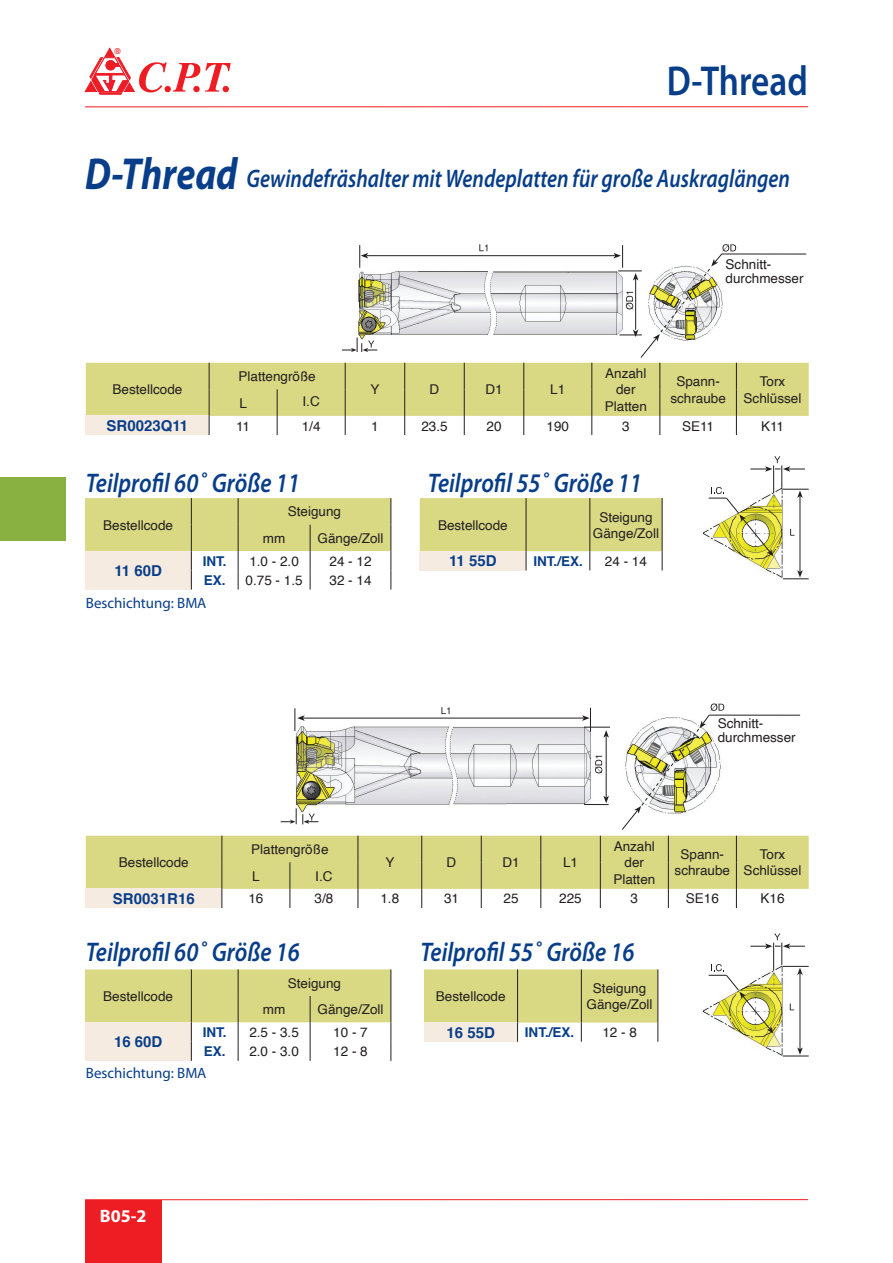
<style>
.page{position:relative;width:893px;height:1263px;background:#fff}
.page>*{position:absolute;margin:0;border:0;box-sizing:border-box;transform-origin:0 0}
.t1{font:600 42px "Myriad Pro";color:#083e89;scale:.84 1}
.t2{font:italic 600 27px "Myriad Pro";color:#083e89;scale:.86 1}
.t3{font:italic 600 25.5px "Myriad Pro";color:#083e89;scale:.82 1}
.t4{font:700 18px "Myriad Pro";color:#fff}
.t5{font:700 15px "Helvetica";color:#083e89}
.t6{font:15px "Myriad Pro";color:#083e89}
.t7{font:13.5px/16.2px "Helvetica";color:#231f20;text-align:center}
.t8{font:700 13.5px "Helvetica";color:#083e89}
.t9{font:500 11.25px "Win Soft Pro";color:#ee1d23}
.s1{font-weight:700;font-size:45px}
.s2{font-weight:700;color:#083e89}
</style>
<div class="page">
<hr style="left:85px;top:106px;width:723px;height:1px;background:#ee1d23">
<div style="left:85px;top:1200px;width:77px;height:63px;background:#ee1d23"></div>
<hr style="left:85px;top:1199px;width:723px;height:1px;background:#ee1d23">
<div style="left:0;top:477px;width:66px;height:63px;background:#88b141"></div>
<svg style="left:85px;top:48px;width:146px;height:46px"></svg>
<svg style="left:85px;top:498px;width:307px;height:91px"></svg>
<svg style="left:85px;top:969px;width:307px;height:92px"></svg>
<svg style="left:420px;top:498px;width:243px;height:72px"></svg>
<svg style="left:424px;top:969px;width:235px;height:73px"></svg>
<img style="left:702px;top:529px;width:92px;height:51px">
<hr style="left:800px;top:496px;width:1px;height:76px;background:#231f20">
<svg style="left:783px;top:570px;width:26px;height:9px"></svg>
<svg style="left:708px;top:456px;width:101px;height:100px"></svg>
<img style="left:702px;top:1007px;width:81px;height:50px">
<hr style="left:800px;top:973px;width:1px;height:76px;background:#231f20">
<svg style="left:783px;top:1047px;width:26px;height:10px"></svg>
<svg style="left:708px;top:933px;width:101px;height:100px"></svg>
<img style="left:294px;top:712px;width:315px;height:113px">
<svg style="left:595px;top:756px;width:7px;height:17px"></svg>
<svg style="left:441px;top:707px;width:8px;height:7px"></svg>
<hr style="left:303px;top:718px;width:281px;height:1px;background:#231f20">
<svg style="left:295px;top:708px;width:10px;height:23px"></svg>
<hr style="left:606px;top:736px;width:1px;height:62px;background:#231f20">
<svg style="left:582px;top:708px;width:28px;height:30px"></svg>
<svg style="left:584px;top:796px;width:25px;height:9px"></svg>
<svg style="left:281px;top:808px;width:16px;height:16px"></svg>
<svg style="left:303px;top:814px;width:15px;height:10px"></svg>
<svg style="left:622px;top:703px;width:179px;height:127px"></svg>
<svg style="left:86px;top:244px;width:723px;height:191px"></svg>
<svg style="left:86px;top:836px;width:723px;height:72px"></svg>
<p class="t9" style="left:114px;top:43px;width:8px">®</p>
<h1 class="t1" style="left:667px;top:54px;width:169px">D-Thread</h1>
<h3 class="t3" style="left:85px;top:162px;width:861px"><span class="s1">D-Thread</span> Gewindefräshalter mit Wendeplatten für große Auskraglängen</h3>
<p class="t7" style="left:113px;top:382px;width:71px">Bestellcode</p>
<p class="t7" style="left:238px;top:369px;width:79px">Plattengröße</p>
<p class="t7" style="left:239px;top:395px;width:9px">L</p>
<p class="t7" style="left:303px;top:393px;width:19px">I.C</p>
<p class="t7" style="left:370px;top:382px;width:11px">Y</p>
<p class="t7" style="left:430px;top:382px;width:11px">D</p>
<p class="t7" style="left:485px;top:382px;width:19px">D1</p>
<p class="t7" style="left:550px;top:382px;width:17px">L1</p>
<p class="t7" style="left:726px;top:258px;width:80px;line-height:13.5px;text-align:left">Schnitt&shy;durchmesser</p>
<p class="t7" style="left:605px;top:366px;width:44px">Anzahl der<br>Platten</p>
<p class="t7" style="left:670px;top:374px;width:57px">Spann&shy;schraube</p>
<p class="t7" style="left:744px;top:374px;width:59px">Torx<br>Schlüssel</p>
<p class="t5" style="left:107px;top:414px;width:83px">SR0023Q11</p>
<p class="t7" style="left:236px;top:418px;width:16px">11</p>
<p class="t7" style="left:302px;top:418px;width:20px">1/4</p>
<p class="t7" style="left:371px;top:418px;width:9px">1</p>
<p class="t7" style="left:421px;top:418px;width:28px">23.5</p>
<p class="t7" style="left:486px;top:418px;width:17px">20</p>
<p class="t7" style="left:546px;top:418px;width:24px">190</p>
<p class="t7" style="left:622px;top:418px;width:9px">3</p>
<p class="t7" style="left:682px;top:418px;width:34px">SE11</p>
<p class="t7" style="left:761px;top:418px;width:25px">K11</p>
<h2 class="t2" style="left:86px;top:465px;width:250px">Teilprofil 60˚ Größe 11</h2>
<p class="t7" style="left:103px;top:517px;width:71px">Bestellcode</p>
<p class="t5" style="left:114px;top:559px;width:49px">11 60D</p>
<p class="t7" style="left:288px;top:504px;width:55px">Steigung</p>
<p class="t7" style="left:263px;top:531px;width:24px">mm</p>
<p class="t7" style="left:317px;top:531px;width:68px">Gänge/Zoll</p>
<p class="t8" style="left:203px;top:550px;width:26px">INT.</p>
<p class="t7" style="left:249px;top:553px;width:51px">1.0 - 2.0</p>
<p class="t7" style="left:329px;top:553px;width:44px">24 - 12</p>
<p class="t7" style="left:204px;top:573px;width:100px"><span class="s2">EX.</span> 0.75 - 1.5</p>
<p class="t7" style="left:329px;top:573px;width:44px">32 - 14</p>
<p class="t6" style="left:86px;top:594px;width:122px">Beschichtung: BMA</p>
<h2 class="t2" style="left:428px;top:465px;width:250px">Teilprofil 55˚ Größe 11</h2>
<p class="t7" style="left:438px;top:517px;width:71px">Bestellcode</p>
<p class="t7" style="left:593px;top:509px;width:68px">Steigung<br>Gänge/Zoll</p>
<p class="t5" style="left:449px;top:549px;width:49px">11 55D</p>
<p class="t8" style="left:533px;top:550px;width:51px">INT./EX.</p>
<p class="t7" style="left:605px;top:553px;width:44px">24 - 14</p>
<p class="t7" style="left:718px;top:717px;width:80px;line-height:13.5px;text-align:left">Schnitt&shy;durchmesser</p>
<p class="t7" style="left:119px;top:855px;width:71px">Bestellcode</p>
<p class="t7" style="left:251px;top:842px;width:79px">Plattengröße</p>
<p class="t7" style="left:252px;top:868px;width:9px">L</p>
<p class="t7" style="left:315px;top:868px;width:19px">I.C</p>
<p class="t7" style="left:385px;top:855px;width:11px">Y</p>
<p class="t7" style="left:447px;top:855px;width:11px">D</p>
<p class="t7" style="left:502px;top:855px;width:19px">D1</p>
<p class="t7" style="left:563px;top:855px;width:17px">L1</p>
<p class="t7" style="left:613px;top:839px;width:44px">Anzahl der<br>Platten</p>
<p class="t7" style="left:675px;top:847px;width:57px">Spann&shy;schraube</p>
<p class="t7" style="left:744px;top:847px;width:59px">Torx<br>Schlüssel</p>
<p class="t5" style="left:113px;top:887px;width:83px">SR0031R16</p>
<p class="t7" style="left:248px;top:891px;width:17px">16</p>
<p class="t7" style="left:315px;top:891px;width:20px">3/8</p>
<p class="t7" style="left:380px;top:891px;width:20px">1.8</p>
<p class="t7" style="left:444px;top:891px;width:17px">31</p>
<p class="t7" style="left:503px;top:891px;width:17px">25</p>
<p class="t7" style="left:559px;top:891px;width:24px">225</p>
<p class="t7" style="left:631px;top:891px;width:9px">3</p>
<p class="t7" style="left:686px;top:891px;width:35px">SE16</p>
<p class="t7" style="left:760px;top:891px;width:26px">K16</p>
<h2 class="t2" style="left:86px;top:935px;width:250px">Teilprofil 60˚ Größe 16</h2>
<p class="t7" style="left:103px;top:989px;width:71px">Bestellcode</p>
<p class="t5" style="left:114px;top:1030px;width:50px">16 60D</p>
<p class="t7" style="left:288px;top:975px;width:55px">Steigung</p>
<p class="t7" style="left:263px;top:1002px;width:24px">mm</p>
<p class="t7" style="left:317px;top:1002px;width:68px">Gänge/Zoll</p>
<p class="t8" style="left:203px;top:1021px;width:26px">INT.</p>
<p class="t7" style="left:249px;top:1025px;width:51px">2.5 - 3.5</p>
<p class="t7" style="left:333px;top:1025px;width:36px">10 - 7</p>
<p class="t7" style="left:204px;top:1044px;width:97px"><span class="s2">EX.</span> 2.0 - 3.0</p>
<p class="t7" style="left:333px;top:1044px;width:36px">12 - 8</p>
<p class="t6" style="left:86px;top:1063px;width:122px">Beschichtung: BMA</p>
<h2 class="t2" style="left:420px;top:935px;width:250px">Teilprofil 55˚ Größe 16</h2>
<p class="t7" style="left:436px;top:989px;width:71px">Bestellcode</p>
<p class="t7" style="left:587px;top:980px;width:68px">Steigung<br>Gänge/Zoll</p>
<p class="t5" style="left:447px;top:1020px;width:50px">16 55D</p>
<p class="t8" style="left:525px;top:1021px;width:51px">INT./EX.</p>
<p class="t7" style="left:602px;top:1025px;width:36px">12 - 8</p>
<h3 class="t4" style="left:100px;top:1204px;width:48px">B05-2</h3>
</div>
